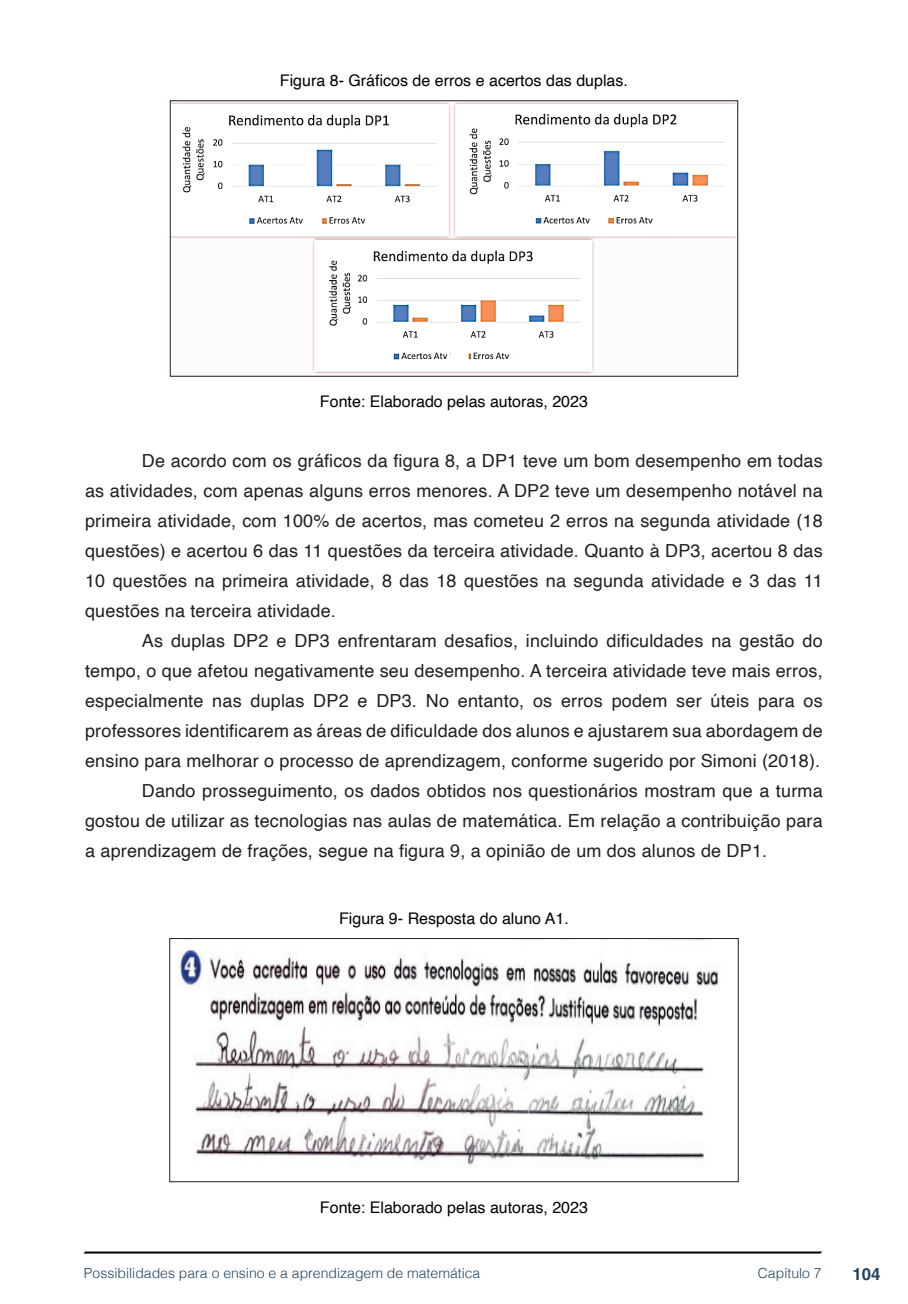
<style>
.page{position:relative;width:908px;height:1304px;background:#fff}
.page>*{position:absolute;margin:0;border:0;box-sizing:border-box;transform-origin:0 0}
.txt{font:18px/30px "Helvetica";letter-spacing:.01em;color:#231f20;text-align:justify}
.t1{font:700 16.8px "Helvetica";color:#23445f}
.imagens_graf_tab{font:16px "Helvetica";color:#000}
.t2{font:300 14px "Helvetica";color:#23445f}
</style>
<div class="page">
<svg style="left:84px;top:1251px;width:737px;height:3px;background:#515151"></svg>
<img style="left:172px;top:102px;width:563px;height:272px">
<div style="left:170px;top:100px;width:567px;height:277px;border:1px solid #231f20"></div>
<img style="left:177px;top:949px;width:542px;height:217px">
<div style="left:169px;top:938px;width:569px;height:244px;border:1px solid #231f20"></div>
<p class="imagens_graf_tab" style="left:280px;top:68px;width:349px">Figura 8- Gráficos de erros e acertos das duplas.</p>
<p class="imagens_graf_tab" style="left:320px;top:389px;width:269px">Fonte: Elaborado pelas autoras, 2023</p>
<p class="txt" style="left:85px;top:447px;width:738px;text-indent:57px">De acordo com os gráficos da figura 8, a DP1 teve um bom desempenho em todas as atividades, com apenas alguns erros menores. A DP2 teve um desempenho notável na primeira atividade, com 100% de acertos, mas cometeu 2 erros na segunda atividade (18 questões) e acertou 6 das 11 questões da terceira atividade. Quanto à DP3, acertou 8 das 10 questões na primeira atividade, 8 das 18 questões na segunda atividade e 3 das 11 questões na terceira atividade.</p>
<p class="txt" style="left:85px;top:627px;width:738px;text-indent:57px">As duplas DP2 e DP3 enfrentaram desafios, incluindo dificuldades na gestão do tempo, o que afetou negativamente seu desempenho. A terceira atividade teve mais erros, especialmente nas duplas DP2 e DP3. No entanto, os erros podem ser úteis para os professores identificarem as áreas de dificuldade dos alunos e ajustarem sua abordagem de ensino para melhorar o processo de aprendizagem, conforme sugerido por Simoni (2018).</p>
<p class="txt" style="left:85px;top:777px;width:738px;text-indent:57px">Dando prosseguimento, os dados obtidos nos questionários mostram que a turma gostou de utilizar as tecnologias nas aulas de matemática. Em relação a contribuição para a aprendizagem de frações, segue na figura 9, a opinião de um dos alunos de DP1.</p>
<p class="imagens_graf_tab" style="left:339px;top:906px;width:231px">Figura 9- Resposta do aluno A1.</p>
<p class="imagens_graf_tab" style="left:320px;top:1195px;width:269px">Fonte: Elaborado pelas autoras, 2023</p>
<p class="t2" style="left:84px;top:1261px;width:398px">Possibilidades para o ensino e a aprendizagem de matemática</p>
<p class="t2" style="left:757px;top:1261px;width:65px">Capítulo 7</p>
<p class="t1" style="left:851px;top:1264px;width:30px">104</p>
</div>
